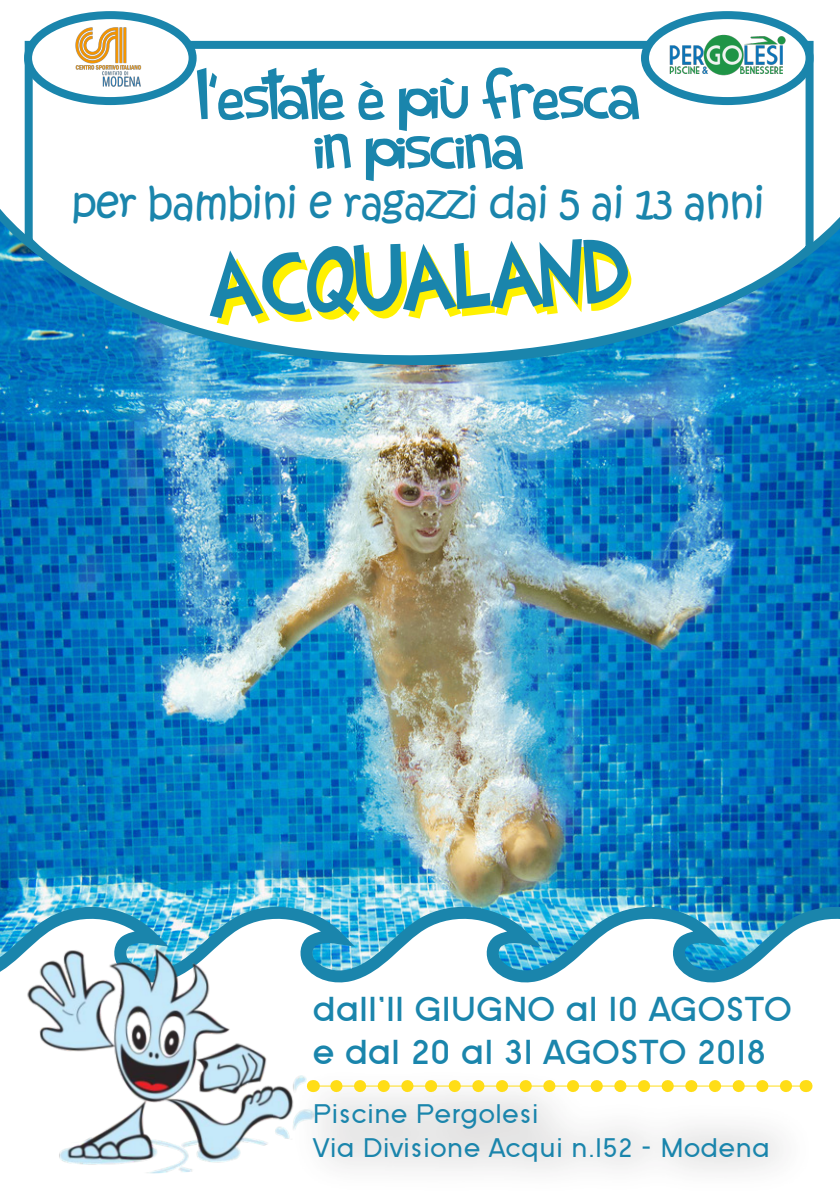
<style>
.page{position:relative;width:840px;height:1191px;background:#fff}
.page>*{position:absolute;margin:0;border:0;box-sizing:border-box;transform-origin:0 0}
.t1{font:91.2px "Shark Random Funnyness";color:#fff101}
.t2{font:66px/50px "Shark Random Funnyness";letter-spacing:.01em;color:#1a85ac;text-align:center}
.t3{font:42px "Kristen ITC";letter-spacing:-.025em;color:#1a85ac}
.t4{font:700 36px/43.2px "SF Old Republic";color:#1a85ac}
.t5{font:28px/33.6px "SF Old Republic";color:#1a85ac}
</style>
<div class="page">
<img style="left:0;top:365px;width:839px;height:535px">
<svg style="left:0;top:11px;width:839px;height:354px"></svg>
<svg style="left:21px;top:37px;width:796px;height:335px"></svg>
<img style="left:0;top:900px;width:839px;height:83px">
<img style="left:10px;top:933px;width:323px;height:241px">
<img style="left:273px;top:1048px;width:540px;height:126px">
<svg style="left:313px;top:1080px;width:1px;height:12px"></svg>
<svg style="left:336px;top:1080px;width:457px;height:12px"></svg>
<svg style="left:805px;top:1080px;width:1px;height:12px"></svg>
<svg style="left:28px;top:15px;width:164px;height:86px"></svg>
<div style="left:24px;top:11px;width:172px;height:94px;border:8px solid #1a85ac;border-radius:50%"></div>
<img style="left:72px;top:24px;width:73px;height:65px">
<svg style="left:644px;top:15px;width:165px;height:86px"></svg>
<div style="left:640px;top:11px;width:173px;height:94px;border:8px solid #1a85ac;border-radius:50%"></div>
<img style="left:652px;top:26px;width:149px;height:58px">
<h2 class="t2" style="left:198px;top:71px;width:441px">l’estate è più fresca in piscina</h2>
<h3 class="t3" style="left:72px;top:176px;width:694px">per bambini e ragazzi dai 5 ai 13 anni</h3>
<h1 class="t1" style="left:215px;top:240px;width:416px;rotate:-2deg">ACQUALAND</h1>
<p class="t4" style="left:313px;top:987px;width:480px">dall’11 GIUGNO al 10 AGOSTO e dal 20 al 31 AGOSTO 2018</p>
<p class="t5" style="left:313px;top:1097px;width:458px">Piscine Pergolesi<br>Via Divisione Acqui n.152 - Modena</p>
</div>
